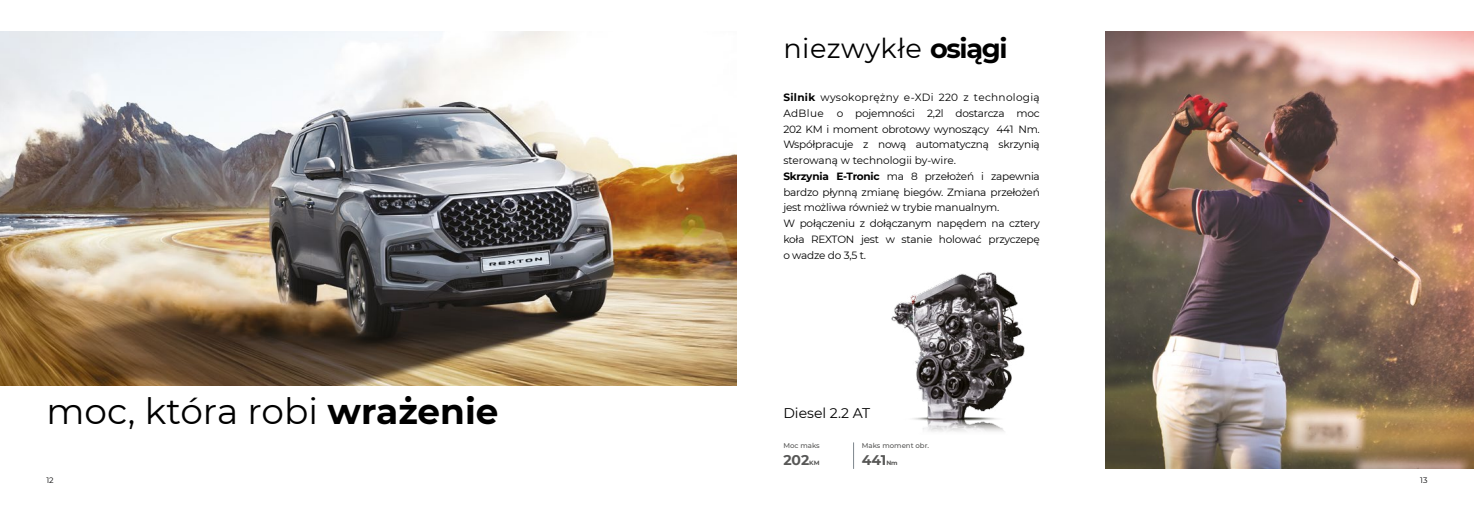
<style>
.page{position:relative;width:1474px;height:521px;background:#fff}
.page>*{position:absolute;margin:0;border:0;box-sizing:border-box;transform-origin:0 0}
.t1{font:35.88px "Montserrat";color:#000}
.t2{font:27.12px "Montserrat";letter-spacing:.02em;color:#000}
.t3{font:14px "Montserrat";color:#000}
.t4{font:700 14px "Montserrat";letter-spacing:-.005em;color:#575756}
.t5{font:10.5px/15.8px "Montserrat";letter-spacing:-.02em;color:#000}
.t6{font:7.88px "Montserrat";color:#020203}
.t7{font:500 7px "Montserrat";color:#575756}
.t8{font:700 6.12px "Montserrat";color:#575756}
.s1{font-weight:700}
</style>
<div class="page">
<img style="left:0;top:32px;width:737px;height:353px">
<img style="left:1105px;top:32px;width:368px;height:437px">
<svg style="left:853px;top:442px;width:1px;height:27px"></svg>
<img style="left:891px;top:272px;width:134px;height:160px">
<h2 class="t2" style="left:783px;top:29px;width:226px">niezwykłe <span class="s1">osiągi</span></h2>
<h1 class="t1" style="left:46px;top:387px;width:453px">moc, która robi <span class="s1">wrażenie</span></h1>
<p class="t5" style="left:783px;top:89px;width:258px"><span class="s1">Silnik</span> wysokoprężny e-XDi 220 z technologią AdBlue o pojemności 2,2l dostarcza moc 202 KM i moment obrotowy wynoszący 441 Nm.<br>Współpracuje z nową automatyczną skrzynią sterowaną w technologii by-wire.<br><span class="s1">Skrzynia E-Tronic</span> ma 8 przełożeń i zapewnia bardzo płynną zmianę biegów. Zmiana przełożeń jest możliwa również w trybie manualnym.<br>W połączeniu z dołączanym napędem na cztery koła REXTON jest w stanie holować przyczepę o wadze do 3,5 t.</p>
<h3 class="t3" style="left:783px;top:403px;width:88px">Diesel 2.2 AT</h3>
<p class="t7" style="left:783px;top:440px;width:38px">Moc maks</p>
<p class="t7" style="left:862px;top:440px;width:69px">Maks moment obr.</p>
<h3 class="t4" style="left:783px;top:450px;width:27px">202</h3>
<p class="t8" style="left:809px;top:458px;width:12px">KM</p>
<h3 class="t4" style="left:862px;top:450px;width:26px">441</h3>
<p class="t8" style="left:886px;top:458px;width:13px">Nm</p>
<p class="t6" style="left:46px;top:475px;width:9px">12</p>
<p class="t6" style="left:1420px;top:475px;width:9px">13</p>
</div>
